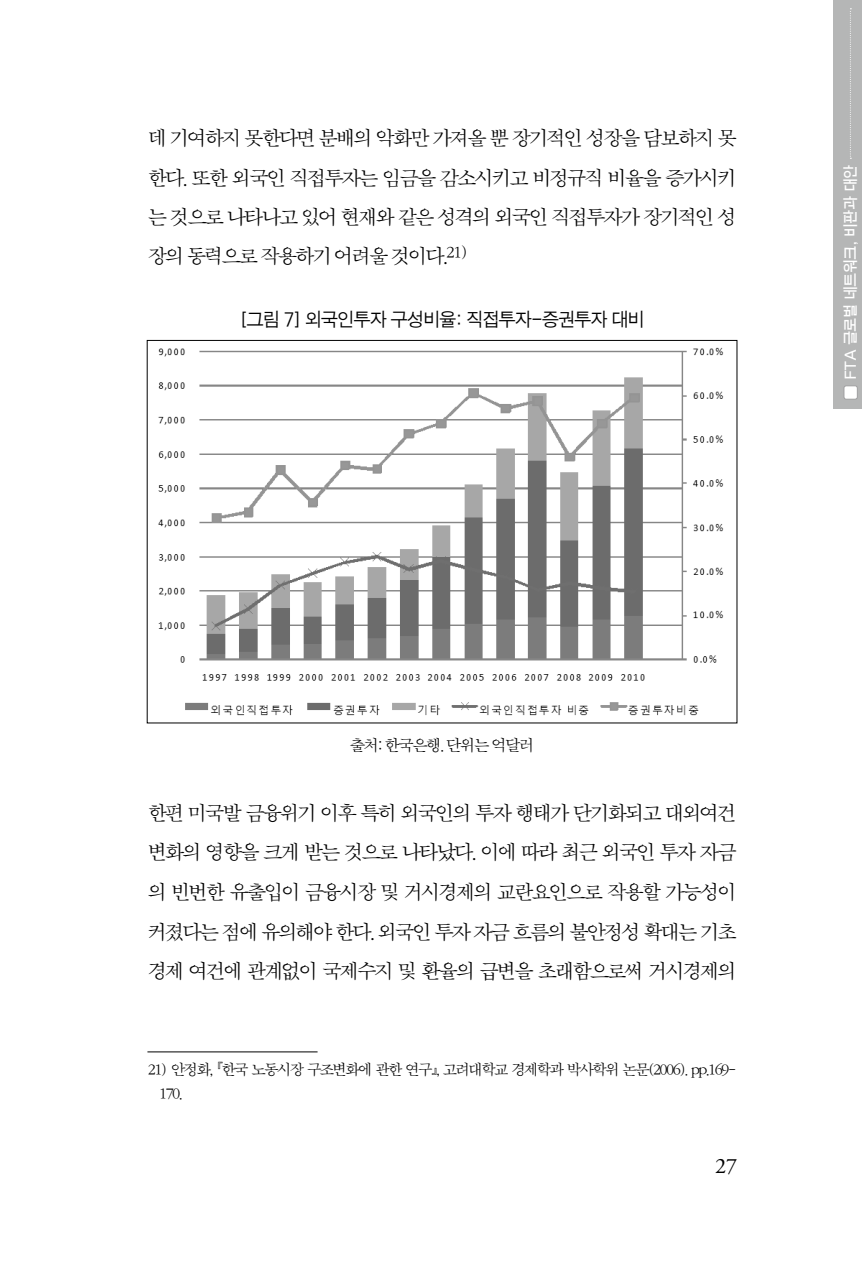
<style>
.page{position:relative;width:862px;height:1270px;background:#fff}
.page>*{position:absolute;margin:0;border:0;box-sizing:border-box;transform-origin:0 0}
.t1{font:22px "Adobe Garamond Pro";color:#000}
.t2{font:20px/39.6px "S Pmu KS Cpc EUC H";letter-spacing:-.14em;color:#000;text-align:justify}
.t3{font:19px "S Pgo J KS Cpc EUC H";letter-spacing:-.1em;color:#000;scale:.95 1}
.t4{font:16px "S Pmu KS Cpc EUC H";letter-spacing:-.14em;color:#000}
.t5{font:15px/24px "S Pmu KS Cpc EUC H";letter-spacing:-.155em;color:#000}
.t6{font:15px "S Pgo T KS Cpc EUC H";letter-spacing:-.05em;color:#fff;scale:.95 1}
.s1{font-family:"Batang"}
</style>
<div class="page">
<div style="left:833px;top:0;width:29px;height:408px;background:#b5b6b6"></div>
<div style="left:844px;top:386px;width:13px;height:13px;background:#fff;border-radius:2px"></div>
<div style="left:843px;top:386px;width:14px;height:13px;border:1px solid #9f9fa0;border-radius:2px"></div>
<svg style="left:850px;top:8px;width:1px;height:151px"></svg>
<hr style="left:147px;top:1052px;width:170px;height:1px;background:#000">
<img style="left:158px;top:347px;width:566px;height:369px">
<p class="t2" style="left:147px;top:119px;width:591px">데 기여하지 못한다면 분배의 악화만 가져올 뿐 장기적인 성장을 담보하지 못 한다. 또한 외국인 직접투자는 임금을 감소시키고 비정규직 비율을 증가시키 는 것으로 나타나고 있어 현재와 같은 성격의 외국인 직접투자가 장기적인 성 장의 동력으로 작용하기 어려울 것이다.<sup>21)</sup></p>
<p class="t3" style="left:239px;top:309px;width:429px">[그림 7] 외국인투자 구성비율: 직접투자-증권투자 대비</p>
<p class="t6" style="left:843px;top:380px;width:228px;rotate:-90deg">FTA 글로벌 네트워크, 비판과 대안</p>
<p class="t4" style="left:350px;top:738px;width:187px">출처: 한국은행. 단위는 억달러</p>
<p class="t2" style="left:147px;top:794px;width:591px">한편 미국발 금융위기 이후 특히 외국인의 투자 행태가 단기화되고 대외여건 변화의 영향을 크게 받는 것으로 나타났다. 이에 따라 최근 외국인 투자 자금 의 빈번한 유출입이 금융시장 및 거시경제의 교란요인으로 작용할 가능성이 커졌다는 점에 유의해야 한다. 외국인 투자 자금 흐름의 불안정성 확대는 기초 경제 여건에 관계없이 국제수지 및 환율의 급변을 초래함으로써 거시경제의</p>
<p class="t5" style="left:159px;top:1058px;width:580px;text-indent:-11px">21) 안정화<span class="s1">『</span>, 한국 노동시장 구조변화에 관한 연구<span class="s1">』</span>, 고려대학교 경제학과 박사학위 논문(2006). pp.169-<br>170.</p>
<p class="t1" style="left:715px;top:1152px;width:24px">27</p>
</div>
